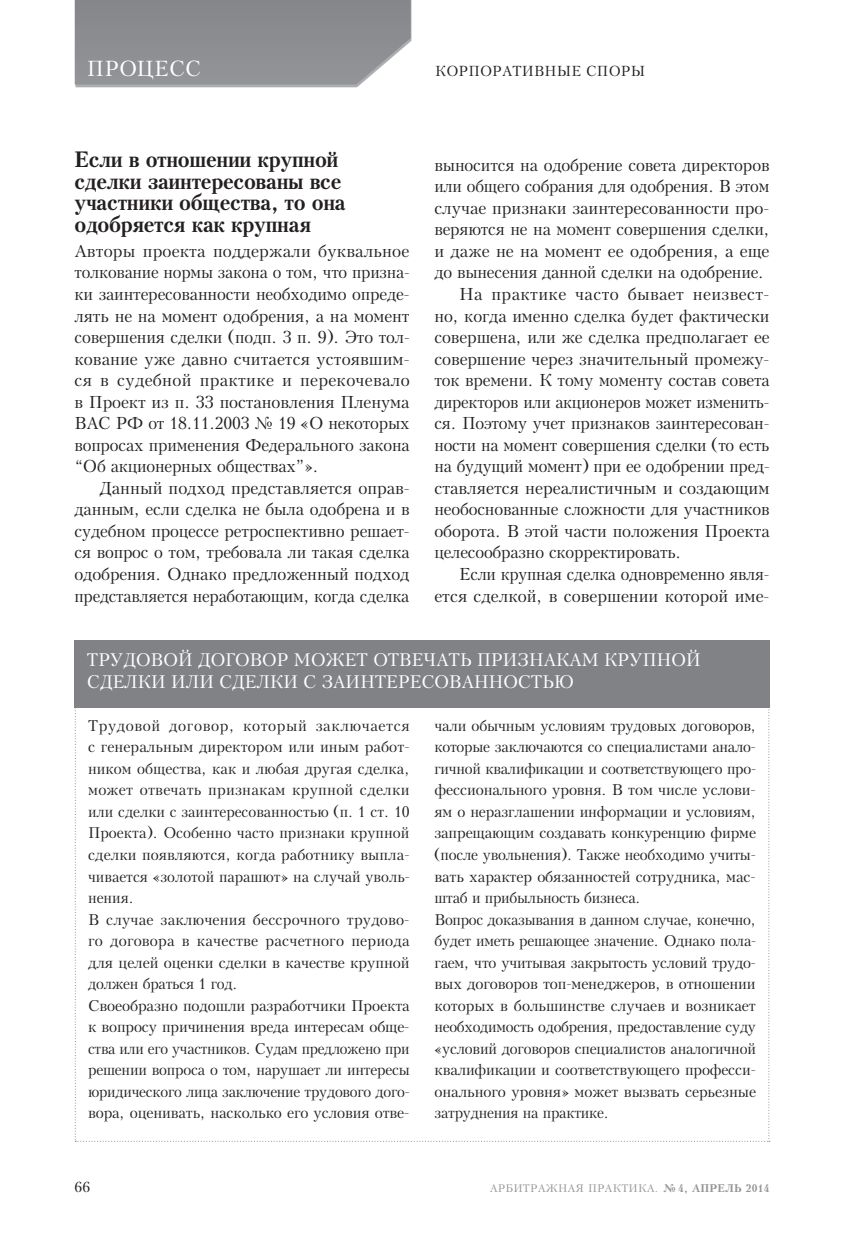
<style>
.page{position:relative;width:844px;height:1241px;background:#fff}
.page>*{position:absolute;margin:0;border:0;box-sizing:border-box;transform-origin:0 0}
.t1{font:700 21px/21.5px "Kudrashov";letter-spacing:-.015em;color:#231f20}
.t2{font:21px "Kudrashov";letter-spacing:.015em;color:#fff}
.t3{font:17.5px/21.5px "Kudrashov";letter-spacing:-.015em;color:#fff}
.t4{font:16.62px/21.5px "Kudrashov";letter-spacing:-.01em;color:#231f20;text-align:justify}
.t5{font:16.62px "Kudrashov";letter-spacing:-.01em;color:#231f20;scale:.96 1}
.t6{font:16.62px "Kudrashov";letter-spacing:-.01em;color:#231f20;scale:.95 1}
.t7{font:16.62px "Kudrashov";letter-spacing:.02em;color:#231f20}
.t8{font:14.88px/21.5px "Kudrashov";letter-spacing:-.01em;color:#231f20}
.t9{font:14px "Kudrashov";letter-spacing:.02em;color:#231f20}
.t10{font:10.5px "Kudrashov";letter-spacing:.02em;color:#939598}
.s1{font-weight:700}
</style>
<div class="page">
<svg style="left:75px;top:0;width:336px;height:87px;background:#909295"></svg>
<svg style="left:75px;top:707px;width:694px;height:434px"></svg>
<div style="left:74px;top:640px;width:695px;height:67px;background:#808285"></div>
<h1 class="t2" style="left:87px;top:59px;width:116px">ПРОЦЕСС</h1>
<p class="t9" style="left:435px;top:64px;width:211px">КОРПОРАТИВНЫЕ СПОРЫ</p>
<h1 class="t1" style="left:74px;top:150px;width:273px">Если в отношении крупной сделки заинтересованы все участники общества, то она одобряется как крупная</h1>
<p class="t4" style="left:74px;top:241px;width:337px">Авторы проекта поддержали буквальное толкование нормы закона о том, что призна&shy;ки заинтересованности необходимо опреде&shy;лять не на момент одобрения, а на момент совершения сделки (подп. 3 п. 9). Это тол&shy;кование уже давно считается устоявшим&shy;ся в судебной практике и перекочевало в Проект из п. 33 постановления Пленума ВАС РФ от 18.11.2003 № 19 «О некоторых вопросах применения Федерального закона “Об акционерных обществах"».</p>
<p class="t4" style="left:74px;top:478px;width:337px;text-indent:25px">Данный подход представляется оправ&shy;данным, если сделка не была одобрена и в судебном процессе ретроспективно решает&shy;ся вопрос о том, требовала ли такая сделка одобрения. Однако предложенный подход представляется неработающим, когда сделка</p>
<p class="t4" style="left:434px;top:155px;width:336px">выносится на одобрение совета директоров</p>
<p class="t5" style="left:434px;top:179px;width:350px">или общего собрания для одобрения. В этом</p>
<p class="t4" style="left:434px;top:198px;width:336px">случае признаки заинтересованности про-</p>
<p class="t4" style="left:434px;top:219px;width:336px">веряются не на момент совершения сделки,</p>
<p class="t4" style="left:434px;top:241px;width:336px">и даже не на момент ее одобрения, а еще</p>
<p class="t4" style="left:434px;top:263px;width:331px">до вынесения данной сделки на одобрение.</p>
<p class="t7" style="left:459px;top:286px;width:311px">На практике часто бывает неизвест-</p>
<p class="t4" style="left:434px;top:306px;width:336px">но, когда именно сделка будет фактически</p>
<p class="t4" style="left:434px;top:327px;width:336px">совершена, или же сделка предполагает ее</p>
<p class="t4" style="left:434px;top:349px;width:336px">совершение через значительный промежу-</p>
<p class="t4" style="left:434px;top:370px;width:337px">ток времени. К тому моменту состав совета</p>
<p class="t6" style="left:434px;top:394px;width:354px">директоров или акционеров может изменить-</p>
<p class="t4" style="left:434px;top:413px;width:336px">ся. Поэтому учет признаков заинтересован-</p>
<p class="t5" style="left:434px;top:437px;width:350px">ности на момент совершения сделки (то есть</p>
<p class="t5" style="left:434px;top:459px;width:350px">на будущий момент) при ее одобрении пред-</p>
<p class="t4" style="left:434px;top:478px;width:336px">ставляется нереалистичным и создающим</p>
<p class="t4" style="left:434px;top:499px;width:336px">необоснованные сложности для участников</p>
<p class="t4" style="left:434px;top:521px;width:337px">оборота. В этой части положения Проекта</p>
<p class="t4" style="left:434px;top:542px;width:248px">целесообразно скорректировать.</p>
<p class="t6" style="left:459px;top:566px;width:328px">Если крупная сделка одновременно явля-</p>
<p class="t4" style="left:434px;top:585px;width:336px">ется сделкой, в совершении которой име-</p>
<p class="t3" style="left:87px;top:650px;width:615px">ТРУДОВОЙ ДОГОВОР МОЖЕТ ОТВЕЧАТЬ ПРИЗНАКАМ КРУПНОЙ<br>СДЕЛКИ ИЛИ СДЕЛКИ С ЗАИНТЕРЕСОВАННОСТЬЮ</p>
<p class="t8" style="left:88px;top:715px;width:323px">Трудовой договор, который заключается с генеральным директором или иным работ&shy;ником общества, как и любая другая сделка, может отвечать признакам крупной сделки или сделки с заинтересованностью (п. 1 ст. 10<br>Проекта). Особенно часто признаки крупной сделки появляются, когда работнику выпла&shy;чивается «золотой парашют» на случай уволь&shy;нения.<br>В случае заключения бессрочного трудово&shy;го договора в качестве расчетного периода для целей оценки сделки в качестве крупной должен браться 1 год.<br>Своеобразно подошли разработчики Проекта к вопросу причинения вреда интересам обще&shy;ства или его участников. Судам предложено при решении вопроса о том, нарушает ли интересы юридического лица заключение трудового дого&shy;вора, оценивать, насколько его условия отве-</p>
<p class="t8" style="left:434px;top:715px;width:323px">чали обычным условиям трудовых договоров, которые заключаются со специалистами анало&shy;гичной квалификации и соответствующего про&shy;фессионального уровня. В том числе услови&shy;ям о неразглашении информации и условиям, запрещающим создавать конкуренцию фирме (после увольнения). Также необходимо учиты&shy;вать характер обязанностей сотрудника, мас&shy;штаб и прибыльность бизнеса.<br>Вопрос доказывания в данном случае, конечно, будет иметь решающее значение. Однако пола&shy;гаем, что учитывая закрытость условий трудо&shy;вых договоров топ-менеджеров, в отношении которых в большинстве случаев и возникает необходимость одобрения, предоставление суду «условий договоров специалистов аналогичной квалификации и соответствующего професси&shy;онального уровня» может вызвать серьезные затруднения на практике.</p>
<p class="t9" style="left:74px;top:1180px;width:17px">66</p>
<p class="t10" style="left:489px;top:1183px;width:281px">АРБИТРАЖНАЯ ПРАКТИКА. <span class="s1">№ 4, АПРЕЛЬ 2014</span></p>
</div>
